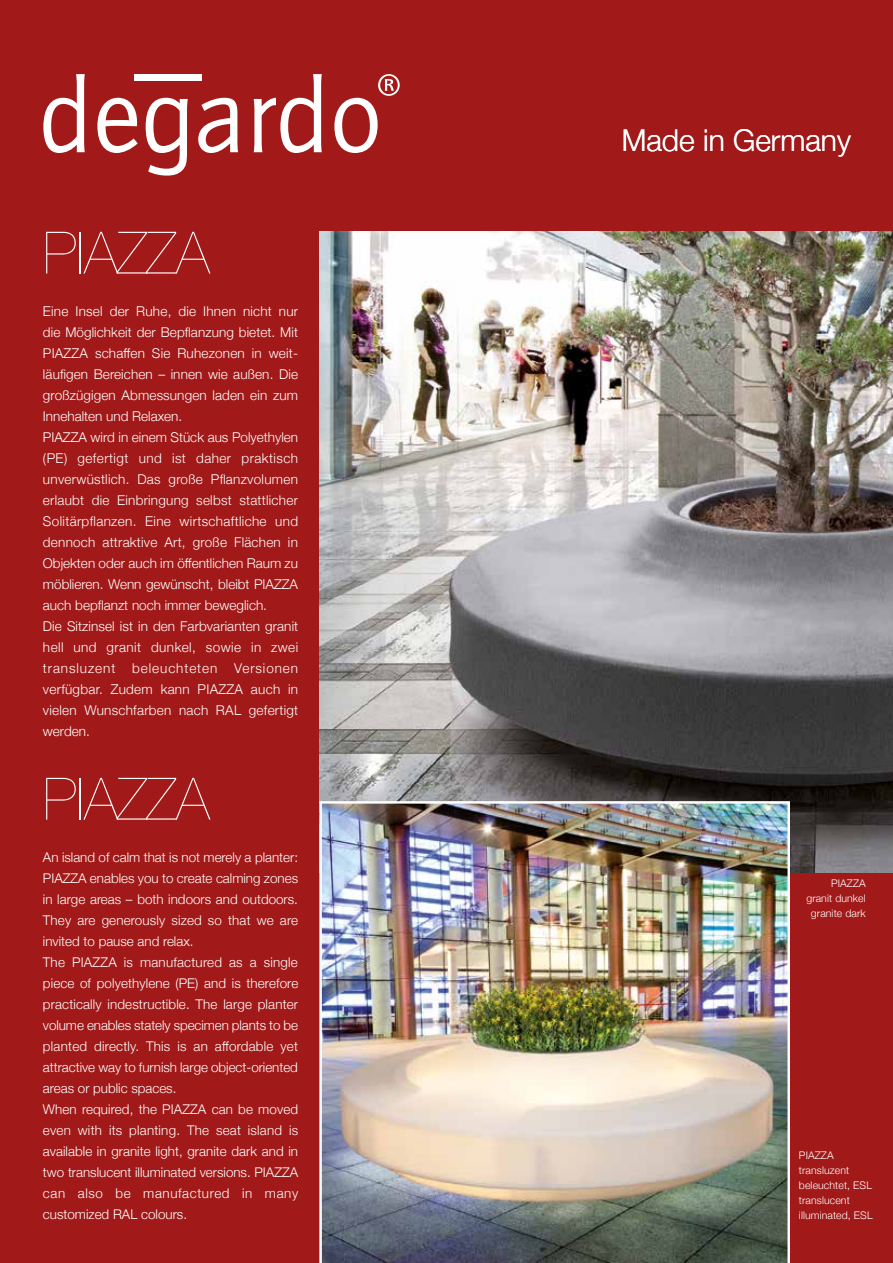
<style>
.page{position:relative;width:893px;height:1263px;background:#a11a19}
.page>*{position:absolute;margin:0;border:0;box-sizing:border-box;transform-origin:0 0}
.t1{font:200 58.5px "Helvetica Neue";color:#fff}
.t2{font:300 30px "Helvetica Neue";color:#fff}
.t3{font:300 13.5px/21px "Helvetica Neue";letter-spacing:.015em;color:#fff}
.t4{font:300 13.5px "Helvetica Neue";letter-spacing:.065em;color:#fff}
.t5{font:300 13.35px/21px "Helvetica Neue";color:#fff}
.t6{font:300 10.5px/15px "Helvetica Neue";letter-spacing:.01em;color:#fff;text-align:right}
</style>
<div class="page">
<img style="left:319px;top:232px;width:574px;height:640px">
<svg style="left:43px;top:74px;width:42px;height:79px"></svg>
<svg style="left:97px;top:98px;width:41px;height:55px"></svg>
<svg style="left:146px;top:98px;width:42px;height:78px"></svg>
<svg style="left:198px;top:98px;width:40px;height:55px"></svg>
<svg style="left:254px;top:74px;width:68px;height:79px"></svg>
<div style="left:135px;top:74px;width:67px;height:7px;background:#fff"></div>
<svg style="left:334px;top:74px;width:66px;height:79px"></svg>
<img style="left:319px;top:801px;width:471px;height:462px">
<h1 class="t1" style="left:43px;top:207px;width:168px">PIAZZA</h1>
<p class="t3" style="left:43px;top:299px;width:257px">Eine Insel der Ruhe, die Ihnen nicht nur die Möglichkeit der Bepflanzung bietet. Mit PIAZZA schaffen Sie Ruhezonen in weit&shy;läufigen Bereichen – innen wie außen. Die großzügigen Abmessungen laden ein zum Innehalten und Relaxen.<br>PIAZZA wird in einem Stück aus Polyethylen (PE) gefertigt und ist daher praktisch unverwüstlich. Das große Pflanzvolumen erlaubt die Einbringung selbst stattlicher Solitärpflanzen. Eine wirtschaftliche und dennoch attraktive Art, große Flächen in Objekten oder auch im öffentlichen Raum zu möblieren. Wenn gewünscht, bleibt PIAZZA auch bepflanzt noch immer beweglich.<br>Die Sitzinsel ist in den Farbvarianten granit hell und granit dunkel, sowie in zwei transluzent</p>
<p class="t3" style="left:43px;top:656px;width:257px;text-align:justify;text-indent:191px">Versionen verfügbar. Zudem kann PIAZZA auch in vielen Wunschfarben nach RAL gefertigt werden.</p>
<p class="t4" style="left:132px;top:657px;width:87px">beleuchteten</p>
<h1 class="t1" style="left:43px;top:753px;width:168px">PIAZZA</h1>
<p class="t5" style="left:43px;top:845px;width:257px">An island of calm that is not merely a planter:<br>PIAZZA enables you to create calming zones in large areas – both indoors and outdoors.<br>They are generously sized so that we are invited to pause and relax.<br>The PIAZZA is manufactured as a single piece of polyethylene (PE) and is therefore practically indestructible. The large planter volume enables stately specimen plants to be planted directly. This is an affordable yet attractive way to furnish large object-oriented areas or public spaces.<br>When required, the PIAZZA can be moved even with its planting. The seat island is available in granite light, granite dark and in two translucent illuminated versions. PIAZZA can also be manufactured in many customized RAL colours.</p>
<h2 class="t2" style="left:622px;top:116px;width:231px">Made in Germany</h2>
<p class="t6" style="left:806px;top:875px;width:61px">PIAZZA granit dunkel granite dark</p>
<p class="t6" style="left:799px;top:1147px;width:75px;text-align:left">PIAZZA transluzent beleuchtet, ESL translucent illuminated, ESL</p>
</div>
